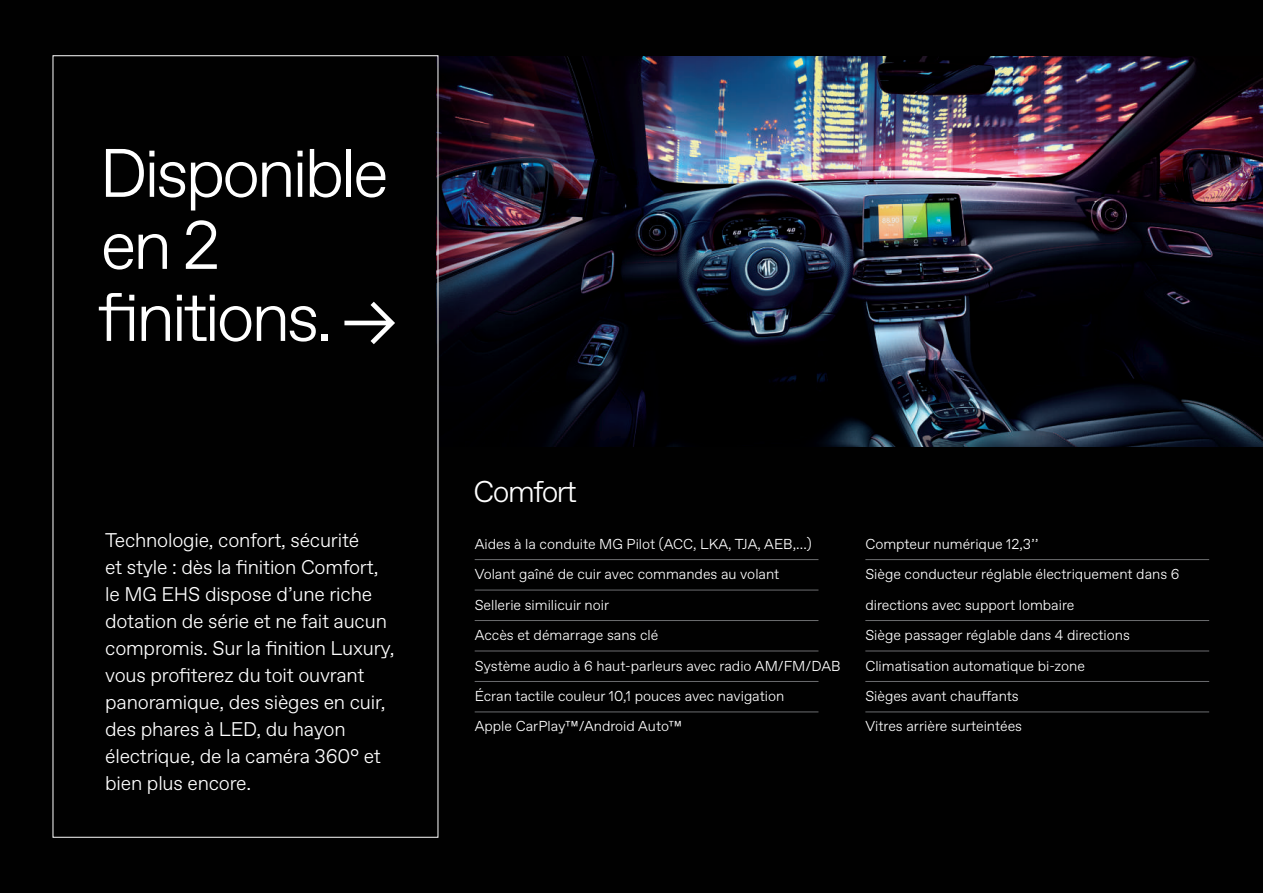
<style>
.page{position:relative;width:1263px;height:893px;background:#010101}
.page>*{position:absolute;margin:0;border:0;box-sizing:border-box;transform-origin:0 0}
.t1{font:300 68.4px/72px "Favorit Std";letter-spacing:-.05em;color:#fff}
.t2{font:300 30px "Favorit Std";letter-spacing:-.05em;color:#fff}
.t3{font:300 19.8px/27px "Favorit Std";letter-spacing:-.01em;color:#fff}
.t4{font:300 14.4px/30.5px "Favorit Std";color:#fff}
</style>
<div class="page">
<img style="left:438px;top:56px;width:825px;height:390px">
<hr style="left:475px;top:712px;width:343px;height:1px;background:#6c6d70">
<hr style="left:865px;top:712px;width:344px;height:1px;background:#6c6d70">
<hr style="left:475px;top:590px;width:343px;height:1px;background:#6c6d70">
<hr style="left:475px;top:651px;width:343px;height:1px;background:#6c6d70">
<hr style="left:865px;top:651px;width:344px;height:1px;background:#6c6d70">
<hr style="left:475px;top:620px;width:343px;height:1px;background:#6c6d70">
<hr style="left:865px;top:620px;width:344px;height:1px;background:#6c6d70">
<hr style="left:475px;top:559px;width:343px;height:1px;background:#6c6d70">
<hr style="left:865px;top:559px;width:344px;height:1px;background:#6c6d70">
<hr style="left:475px;top:681px;width:343px;height:1px;background:#6c6d70">
<hr style="left:865px;top:681px;width:344px;height:1px;background:#6c6d70">
<h1 class="t1" style="left:97px;top:135px;width:300px">Disponible en 2 finitions. →</h1>
<h2 class="t2" style="left:474px;top:471px;width:105px">Comfort</h2>
<p class="t3" style="left:105px;top:526px;width:291px">Technologie, confort, sécurité<br>et style : dès la finition Comfort, le MG EHS dispose d’une riche dotation de série et ne fait aucun compromis. Sur la finition Luxury, vous profiterez du toit ouvrant panoramique, des sièges en cuir, des phares à LED, du hayon électrique, de la caméra 360° et bien plus encore.</p>
<p class="t4" style="left:865px;top:528px;width:316px">Compteur numérique 12,3’’<br>Siège conducteur réglable électriquement dans 6 directions avec support lombaire<br>Siège passager réglable dans 4 directions Climatisation automatique bi-zone<br>Sièges avant chauffants<br>Vitres arrière surteintées</p>
<p class="t4" style="left:475px;top:528px;width:367px">Aides à la conduite MG Pilot (ACC, LKA, TJA, AEB,…)<br>Volant gaîné de cuir avec commandes au volant<br>Sellerie similicuir noir<br>Accès et démarrage sans clé<br>Système audio à 6 haut-parleurs avec radio AM/FM/DAB Écran tactile couleur 10,1 pouces avec navigation<br>Apple CarPlay™/Android Auto™</p>
</div>
